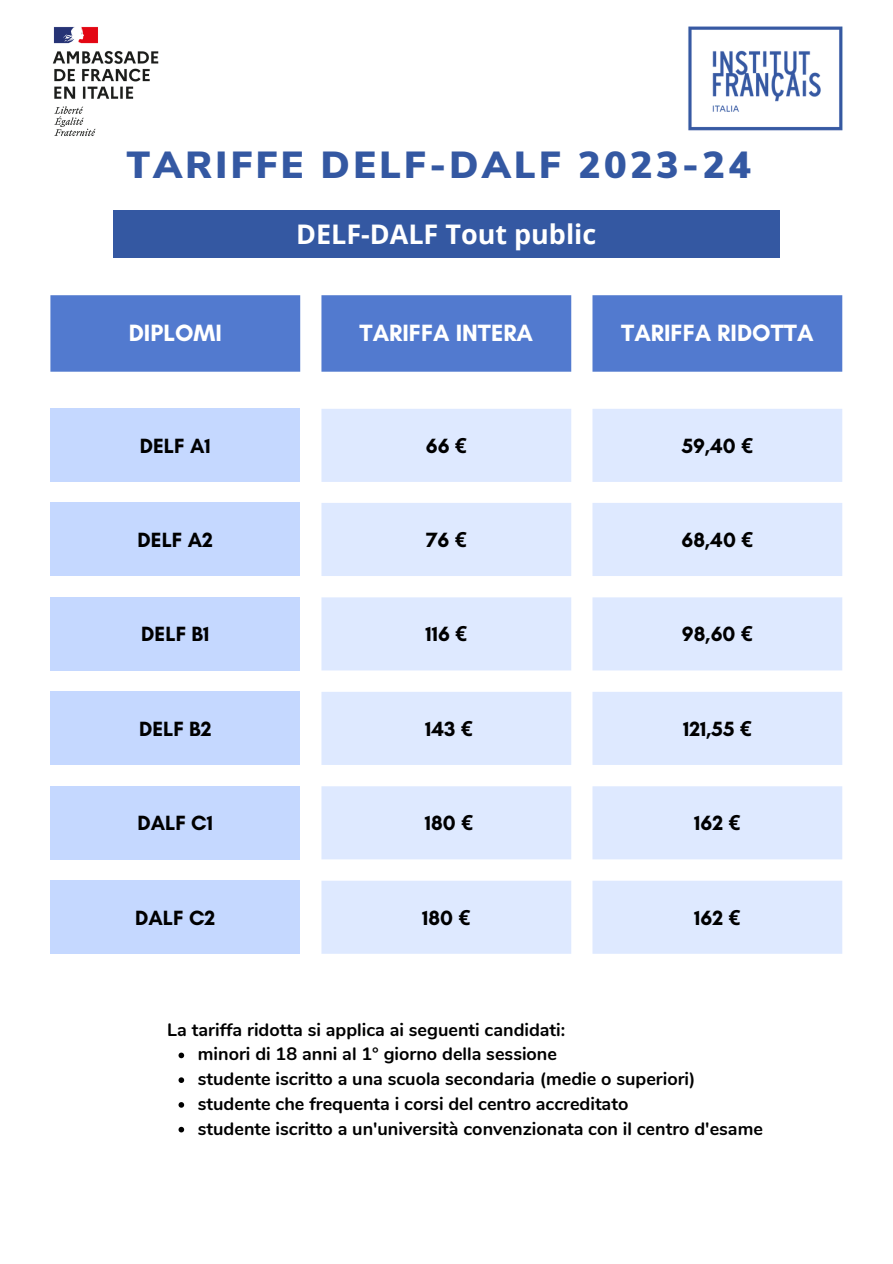
<style>
.page{position:relative;width:893px;height:1264px;background:#fff}
.page>*{position:absolute;margin:0;border:0;box-sizing:border-box;transform-origin:0 0}
.t1{font:900 37.65px "Nunito Sans";letter-spacing:.09em;color:#3458a2}
.t2{font:700 27px "Open Sans";color:#fff}
.t3{font:700 24px "Glacial Indifference";color:#fff}
.t4{font:700 21px "Glacial Indifference";color:#000}
.t5{font:700 18px "Nunito";color:#000}
.s1{font-family:"Noto Sans"}
</style>
<div class="page">
<div style="left:113px;top:211px;width:667px;height:47px;background:#3458a2"></div>
<svg style="left:50px;top:295px;width:792px;height:77px;background:#5c82d1"></svg>
<div style="left:50px;top:409px;width:250px;height:73px;background:#c5d8ff"></div>
<div style="left:321px;top:409px;width:521px;height:73px;background:#dee9ff"></div>
<div style="left:50px;top:503px;width:250px;height:73px;background:#c5d8ff"></div>
<div style="left:321px;top:503px;width:521px;height:73px;background:#dee9ff"></div>
<div style="left:50px;top:597px;width:250px;height:73px;background:#c5d8ff"></div>
<div style="left:321px;top:597px;width:521px;height:73px;background:#dee9ff"></div>
<div style="left:50px;top:691px;width:250px;height:74px;background:#c5d8ff"></div>
<div style="left:321px;top:692px;width:521px;height:73px;background:#dee9ff"></div>
<div style="left:50px;top:786px;width:250px;height:73px;background:#c5d8ff"></div>
<div style="left:321px;top:786px;width:521px;height:73px;background:#dee9ff"></div>
<div style="left:50px;top:880px;width:250px;height:73px;background:#c5d8ff"></div>
<div style="left:321px;top:881px;width:521px;height:72px;background:#dee9ff"></div>
<img style="left:52px;top:26px;width:107px;height:110px">
<img style="left:688px;top:26px;width:155px;height:105px">
<svg style="left:178px;top:1052px;width:6px;height:6px"></svg>
<svg style="left:178px;top:1077px;width:6px;height:5px"></svg>
<svg style="left:178px;top:1102px;width:6px;height:5px"></svg>
<svg style="left:178px;top:1126px;width:6px;height:6px"></svg>
<p class="t1" style="left:126px;top:140px;width:626px">TARIFFE DELF-DALF 2023-24</p>
<p class="t2" style="left:296px;top:215px;width:302px">DELF-DALF Tout public</p>
<p class="t3" style="left:129px;top:318px;width:95px">DIPLOMI</p>
<p class="t3" style="left:359px;top:318px;width:175px">TARIFFA INTERA</p>
<p class="t3" style="left:621px;top:318px;width:194px">TARIFFA RIDOTTA</p>
<p class="t4" style="left:140px;top:433px;width:72px">DELF A1</p>
<p class="t4" style="left:426px;top:433px;width:43px">66 <span class="s1">€</span></p>
<p class="t4" style="left:681px;top:433px;width:73px">59,40 <span class="s1">€</span></p>
<p class="t4" style="left:137px;top:527px;width:77px">DELF A2</p>
<p class="t4" style="left:426px;top:527px;width:42px">76 <span class="s1">€</span></p>
<p class="t4" style="left:681px;top:527px;width:73px">68,40 <span class="s1">€</span></p>
<p class="t4" style="left:141px;top:621px;width:69px">DELF B1</p>
<p class="t4" style="left:425px;top:621px;width:43px">116 <span class="s1">€</span></p>
<p class="t4" style="left:682px;top:621px;width:72px">98,60 <span class="s1">€</span></p>
<p class="t4" style="left:139px;top:715px;width:74px">DELF B2</p>
<p class="t4" style="left:425px;top:715px;width:49px">143 <span class="s1">€</span></p>
<p class="t4" style="left:683px;top:715px;width:70px">121,55 <span class="s1">€</span></p>
<p class="t4" style="left:137px;top:810px;width:77px">DALF C1</p>
<p class="t4" style="left:425px;top:810px;width:50px">180 <span class="s1">€</span></p>
<p class="t4" style="left:694px;top:810px;width:48px">162 <span class="s1">€</span></p>
<p class="t4" style="left:135px;top:904px;width:82px">DALF C2</p>
<p class="t4" style="left:422px;top:904px;width:50px">180 <span class="s1">€</span></p>
<p class="t4" style="left:694px;top:904px;width:48px">162 <span class="s1">€</span></p>
<p class="t5" style="left:167px;top:1017px;width:399px">La tariffa ridotta si applica ai seguenti candidati:</p>
<p class="t5" style="left:198px;top:1042px;width:360px">minori di 18 anni al 1° giorno della sessione</p>
<p class="t5" style="left:198px;top:1066px;width:499px">studente iscritto a una scuola secondaria (medie o superiori)</p>
<p class="t5" style="left:198px;top:1091px;width:432px">studente che frequenta i corsi del centro accreditato</p>
<p class="t5" style="left:198px;top:1116px;width:566px">studente iscritto a un'università convenzionata con il centro d'esame</p>
</div>
